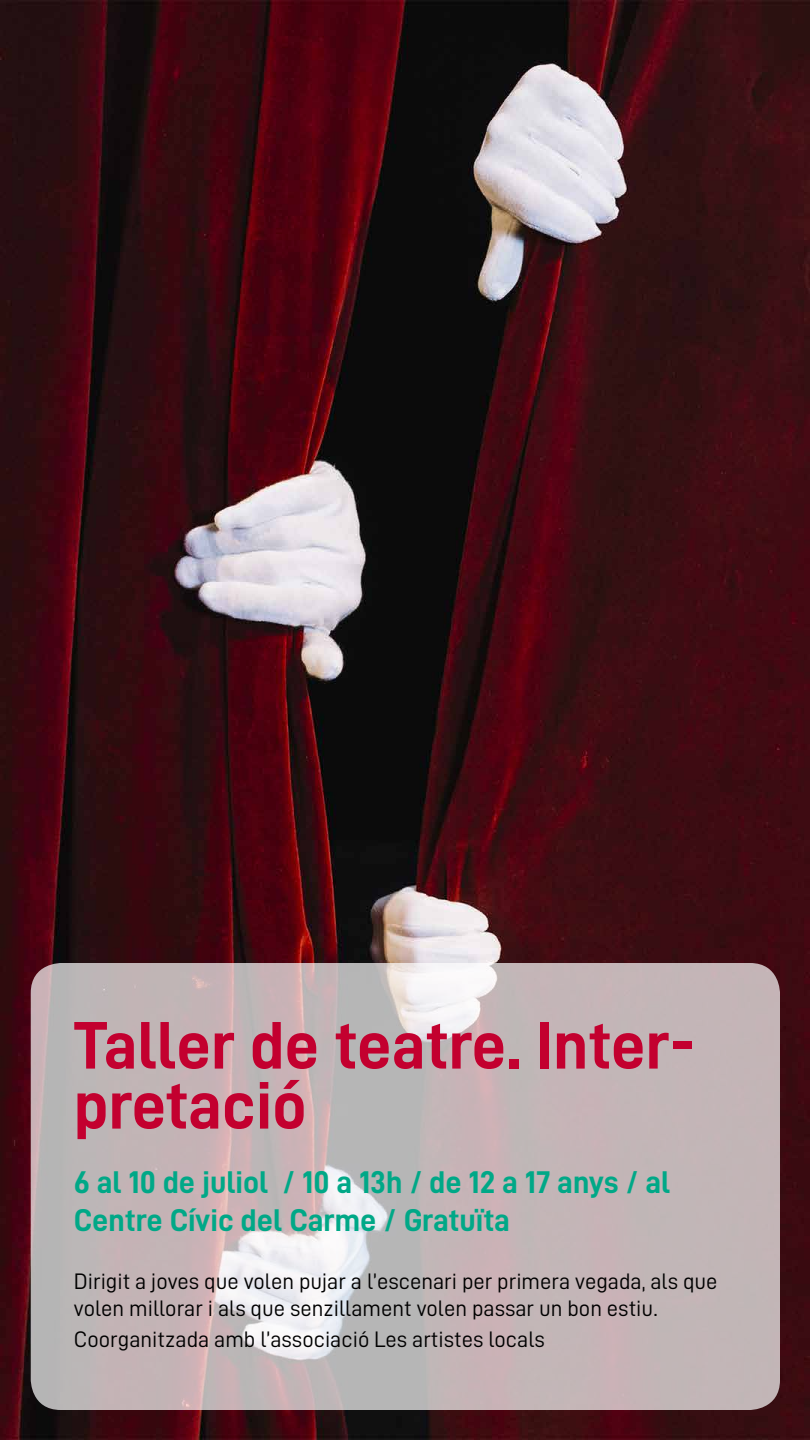
<style>
.page{position:relative;width:810px;height:1440px;background:#fff}
.page>*{position:absolute;margin:0;border:0;box-sizing:border-box;transform-origin:0 0}
.t1{font:67.5px/60px "D DIN Bold";color:#c3002f}
.t2{font:31.5px/37.8px "D DIN Bold";color:#00a887}
.t3{font:22.5px/27px "D DIN";color:#000}
</style>
<div class="page">
<img style="left:0;top:0;width:810px;height:1440px">
<svg style="left:31px;top:963px;width:749px;height:447px;background:#c5b9ba"></svg>
<h1 class="t1" style="left:74px;top:1014px;width:622px">Taller de teatre. Inter&shy;pretació</h1>
<h2 class="t2" style="left:74px;top:1163px;width:598px">6 al 10 de juliol / 10 a 13h / de 12 a 17 anys / al<br>Centre Cívic del Carme / Gratuïta</h2>
<p class="t3" style="left:74px;top:1267px;width:645px">Dirigit a joves que volen pujar a l’escenari per primera vegada, als que volen millorar i als que senzillament volen passar un bon estiu.</p>
<p class="t3" style="left:74px;top:1325px;width:473px">Coorganitzada amb l’associació Les artistes locals</p>
</div>
